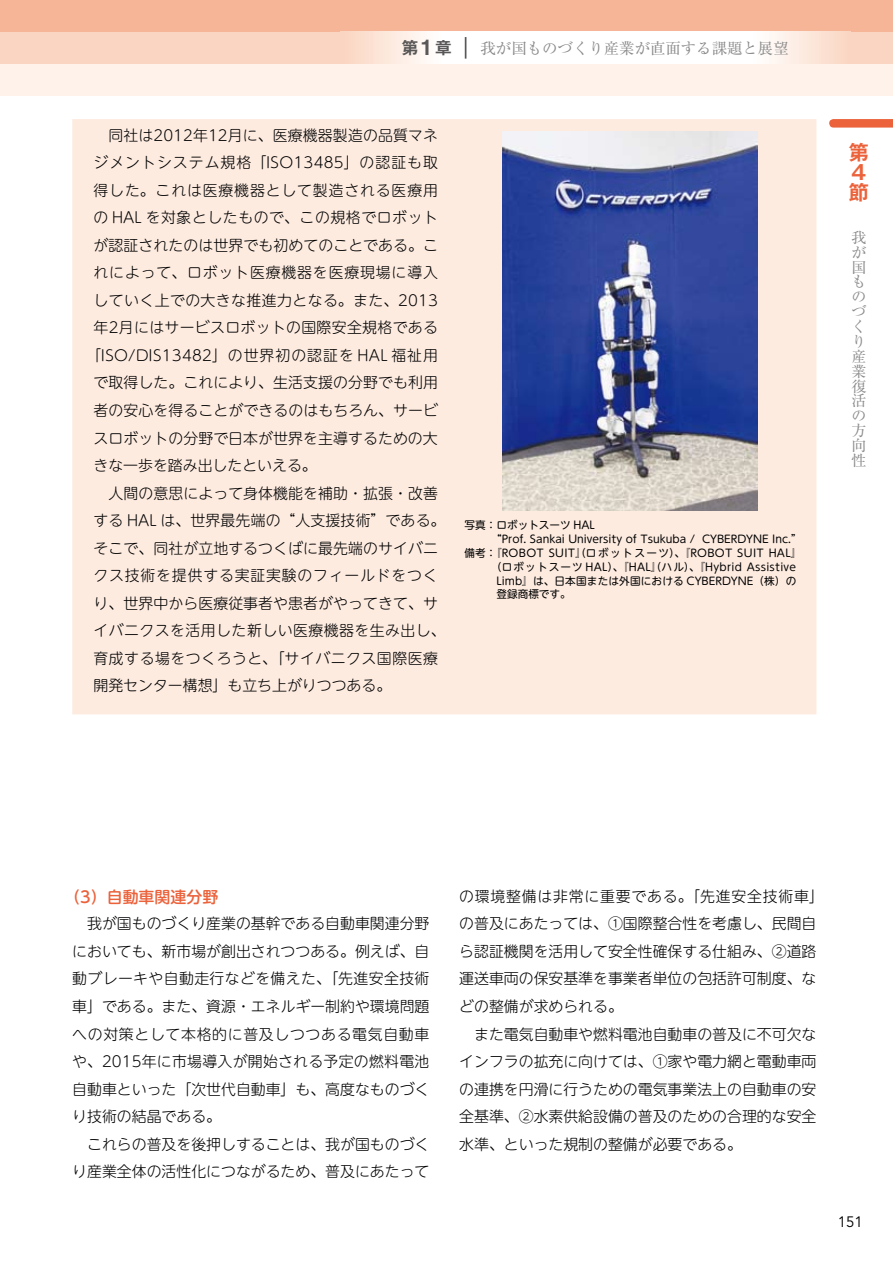
<style>
.page{position:relative;width:893px;height:1263px;background:#fff}
.page>*{position:absolute;margin:0;border:0;box-sizing:border-box;transform-origin:0 0}
.t1{font:700 20.25px/20.2px "Gothic MB101 Pro De";color:#eb623b;text-align:justify}
.t2{font:700 16.65px "Gothic MB101 Pro De";color:#595757}
.t3{font:500 15.9px "UD Shin M Go Pro";color:#eb623b}
.t4{font:15.45px "Ryumin Pro";color:#898989}
.t5{font:15px "Avenir LT Std";color:#000}
.t6{font:300 14.85px/27.6px "UD Shin M Go Pro";letter-spacing:.005em;color:#000;text-align:justify}
.t7{font:300 14.85px "UD Shin M Go Pro";letter-spacing:.055em;color:#000}
.t8{font:300 14.85px "UD Shin M Go Pro";letter-spacing:.03em;color:#000}
.t9{font:300 14.85px "UD Shin M Go Pro";letter-spacing:.065em;color:#000}
.t10{font:300 14.85px "UD Shin M Go Pro";letter-spacing:.04em;color:#000}
.t11{font:300 14.85px "UD Shin M Go Pro";letter-spacing:.035em;color:#000}
.t12{font:14.85px/14.9px "Ryumin Pro";color:#898989}
.t13{font:10.65px "UD Shin M Go Pro";letter-spacing:.005em;color:#000}
.t14{font:10.65px "UD Shin M Go Pro";letter-spacing:.025em;color:#000}
.t15{font:10.65px "UD Shin M Go Pro";letter-spacing:.035em;color:#000}
.s1{font-family:"Helvetica LT Std";font-size:21.6px}
</style>
<div class="page">
<div style="left:0;top:0;width:893px;height:32px;background:#f6b597"></div>
<div style="left:0;top:32px;width:893px;height:32px;background:#fad5c1"></div>
<div style="left:0;top:64px;width:893px;height:32px;background:#fef2eb"></div>
<div style="left:72px;top:119px;width:744px;height:595px;background:#fdebe0"></div>
<img style="left:503px;top:132px;width:255px;height:378px">
<svg style="left:829px;top:119px;width:64px;height:9px"></svg>
<svg style="left:359px;top:32px;width:476px;height:31px;background:#fef8f5"></svg>
<svg style="left:465px;top:37px;width:1px;height:22px"></svg>
<p class="t2" style="left:402px;top:34px;width:51px">第<span class="s1">1</span>章</p>
<p class="t4" style="left:480px;top:36px;width:310px">我が国ものづくり産業が直面する課題と展望</p>
<p class="t6" style="left:108px;top:120px;width:331px">同社は2012年12月に、医療機器製造の品質マネ</p>
<p class="t9" style="left:94px;top:151px;width:346px">ジメントシステム規格「ISO13485」の認証も取</p>
<p class="t7" style="left:94px;top:178px;width:346px">得した。これは医療機器として製造される医療用</p>
<p class="t10" style="left:94px;top:206px;width:346px">の HAL を対象としたもので、この規格でロボット</p>
<p class="t6" style="left:94px;top:231px;width:346px">が認証されたのは世界でも初めてのことである。こ</p>
<p class="t7" style="left:94px;top:261px;width:346px">れによって、ロボット医療機器を医療現場に導入</p>
<p class="t8" style="left:94px;top:288px;width:346px">していく上での大きな推進力となる。また、2013</p>
<p class="t6" style="left:94px;top:313px;width:346px">年2月にはサービスロボットの国際安全規格である</p>
<p class="t6" style="left:86px;top:341px;width:353px">「ISO/DIS13482」の世界初の認証を HAL 福祉用</p>
<p class="t6" style="left:94px;top:368px;width:346px">で取得した。これにより、生活支援の分野でも利用</p>
<p class="t6" style="left:94px;top:396px;width:346px">者の安心を得ることができるのはもちろん、サービ</p>
<p class="t6" style="left:94px;top:423px;width:346px">スロボットの分野で日本が世界を主導するための大</p>
<p class="t6" style="left:94px;top:451px;width:225px">きな一歩を踏み出したといえる。</p>
<p class="t6" style="left:108px;top:478px;width:331px">人間の意思によって身体機能を補助・拡張・改善</p>
<p class="t6" style="left:94px;top:506px;width:353px">する HAL は、世界最先端の“人支援技術”である。</p>
<p class="t6" style="left:94px;top:533px;width:346px">そこで、同社が立地するつくばに最先端のサイバニ</p>
<p class="t7" style="left:94px;top:564px;width:346px">クス技術を提供する実証実験のフィールドをつく</p>
<p class="t6" style="left:94px;top:588px;width:346px">り、世界中から医療従事者や患者がやってきて、サ</p>
<p class="t8" style="left:94px;top:619px;width:353px">イバニクスを活用した新しい医療機器を生み出し、</p>
<p class="t11" style="left:94px;top:646px;width:346px">育成する場をつくろうと、「サイバニクス国際医療</p>
<p class="t6" style="left:94px;top:671px;width:299px">開発センター構想」も立ち上がりつつある。</p>
<p class="t13" style="left:465px;top:516px;width:132px">写真：ロボットスーツ HAL</p>
<p class="t13" style="left:465px;top:530px;width:339px">　　　“Prof. Sankai University of Tsukuba / CYBERDYNE Inc.”</p>
<p class="t15" style="left:465px;top:544px;width:338px">備考：『ROBOT SUIT』（ロボットスーツ）、『ROBOT SUIT HAL』</p>
<p class="t14" style="left:491px;top:558px;width:307px">（ロボットスーツ HAL）、『HAL』（ハル）、『Hybrid Assistive</p>
<p class="t13" style="left:496px;top:572px;width:301px">Limb』は、日本国または外国における CYBERDYNE（株）の</p>
<p class="t13" style="left:496px;top:586px;width:76px">登録商標です。</p>
<h1 class="t1" style="left:849px;top:139px;width:21px">第4節</h1>
<p class="t12" style="left:851px;top:229px;width:16px">我が国ものづくり産業復活の方向性</p>
<p class="t3" style="left:64px;top:884px;width:156px">（3）自動車関連分野</p>
<p class="t6" style="left:72px;top:909px;width:359px;text-indent:15px">我が国ものづくり産業の基幹である自動車関連分野においても、新市場が創出されつつある。例えば、自動ブレーキや自動走行などを備えた、「先進安全技術車」である。また、資源・エネルギー制約や環境問題への対策として本格的に普及しつつある電気自動車や、2015年に市場導入が開始される予定の燃料電池自動車といった「次世代自動車」も、高度なものづくり技術の結晶である。</p>
<p class="t6" style="left:72px;top:1129px;width:359px;text-align:right">これらの普及を後押しすることは、我が国ものづくり産業全体の活性化につながるため、普及にあたって</p>
<p class="t6" style="left:459px;top:882px;width:366px;text-align:left">の環境整備は非常に重要である。「先進安全技術車」の普及にあたっては、①国際整合性を考慮し、民間自ら認証機関を活用して安全性確保する仕組み、②道路運送車両の保安基準を事業者単位の包括許可制度、などの整備が求められる。</p>
<p class="t6" style="left:459px;top:1019px;width:359px;text-indent:15px">また電気自動車や燃料電池自動車の普及に不可欠なインフラの拡充に向けては、①家や電力網と電動車両の連携を円滑に行うための電気事業法上の自動車の安全基準、②水素供給設備の普及のための合理的な安全水準、といった規制の整備が必要である。</p>
<p class="t5" style="left:838px;top:1213px;width:27px">151</p>
</div>
